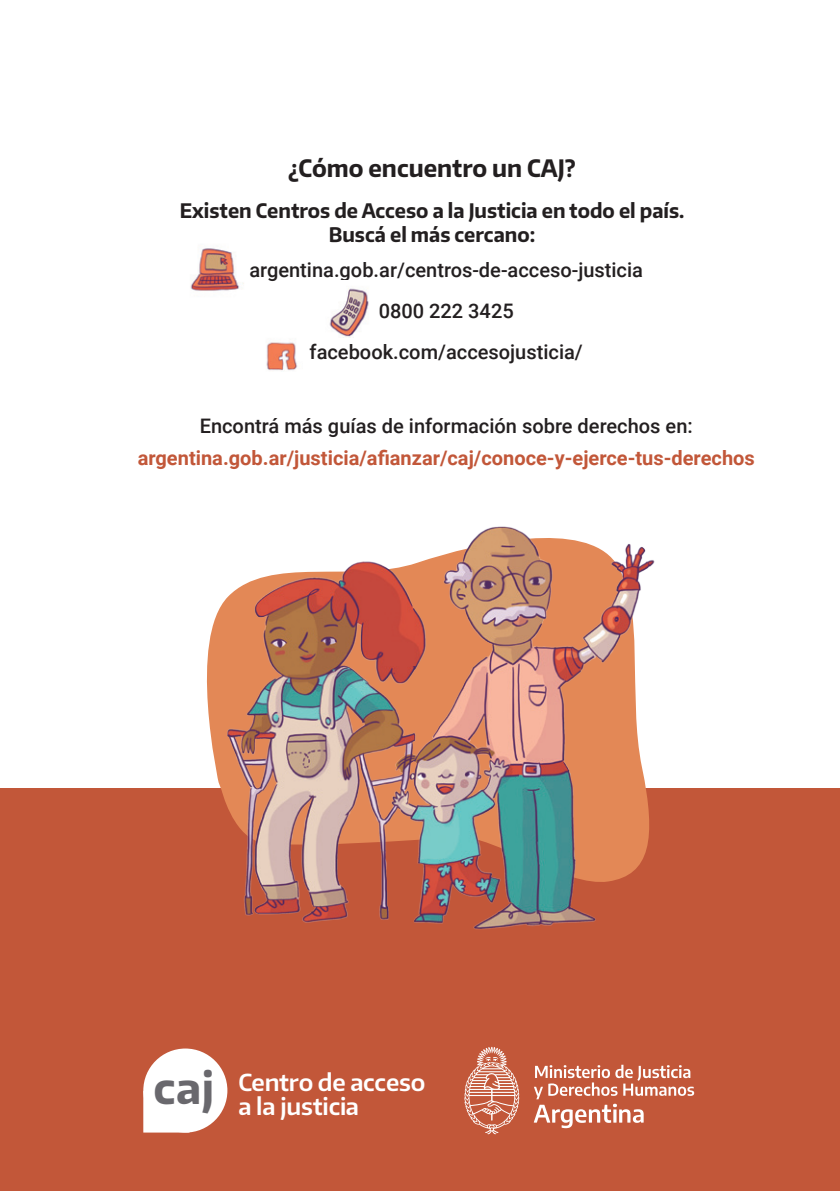
<style>
.page{position:relative;width:840px;height:1191px;background:#fff}
.page>*{position:absolute;margin:0;border:0;box-sizing:border-box;transform-origin:0 0}
.t1{font:700 24px "Encode Sans";color:#231f20;scale:.95 1}
.t2{font:600 23.2px/24.4px "Encode Sans";letter-spacing:-.01em;color:#fff}
.t3{font:500 20px/41px "Roboto";color:#231f20;text-align:center}
.t4{font:700 20px "Roboto";color:#c25739}
.t5{font:700 20px/24px "Encode Sans";color:#231f20;text-align:center;scale:.95 1}
</style>
<div class="page">
<img style="left:190px;top:248px;width:54px;height:43px">
<div style="left:0;top:788px;width:839px;height:403px;background:#c25739"></div>
<svg style="left:464px;top:1046px;width:55px;height:88px"></svg>
<svg style="left:533px;top:1064px;width:160px;height:64px"></svg>
<img style="left:329px;top:288px;width:40px;height:49px">
<img style="left:266px;top:342px;width:32px;height:29px">
<img style="left:210px;top:526px;width:445px;height:404px">
<svg style="left:143px;top:1096px;width:36px;height:36px"></svg>
<div style="left:143px;top:1048px;width:84px;height:84px;background:#fff;border-radius:50%"></div>
<p class="t1" style="left:288px;top:152px;width:304px">¿Cómo encuentro un CAJ?</p>
<p class="t5" style="left:180px;top:198px;width:532px">Existen Centros de Acceso a la Justicia en todo el país.<br>Buscá el más cercano:</p>
<p class="t3" style="left:249px;top:249px;width:395px">argentina.gob.ar/centros-de-acceso-justicia<br>0800 222 3425 facebook.com/accesojusticia/</p>
<p class="t3" style="left:199px;top:404px;width:494px">Encontrá más guías de información sobre derechos en:</p>
<p class="t4" style="left:138px;top:444px;width:618px">argentina.gob.ar/justicia/afianzar/caj/conoce-y-ejerce-tus-derechos</p>
<p class="t2" style="left:153px;top:1069px;width:273px;text-indent:85px">Centro de acceso <sup>caj</sup> a la justicia</p>
</div>
